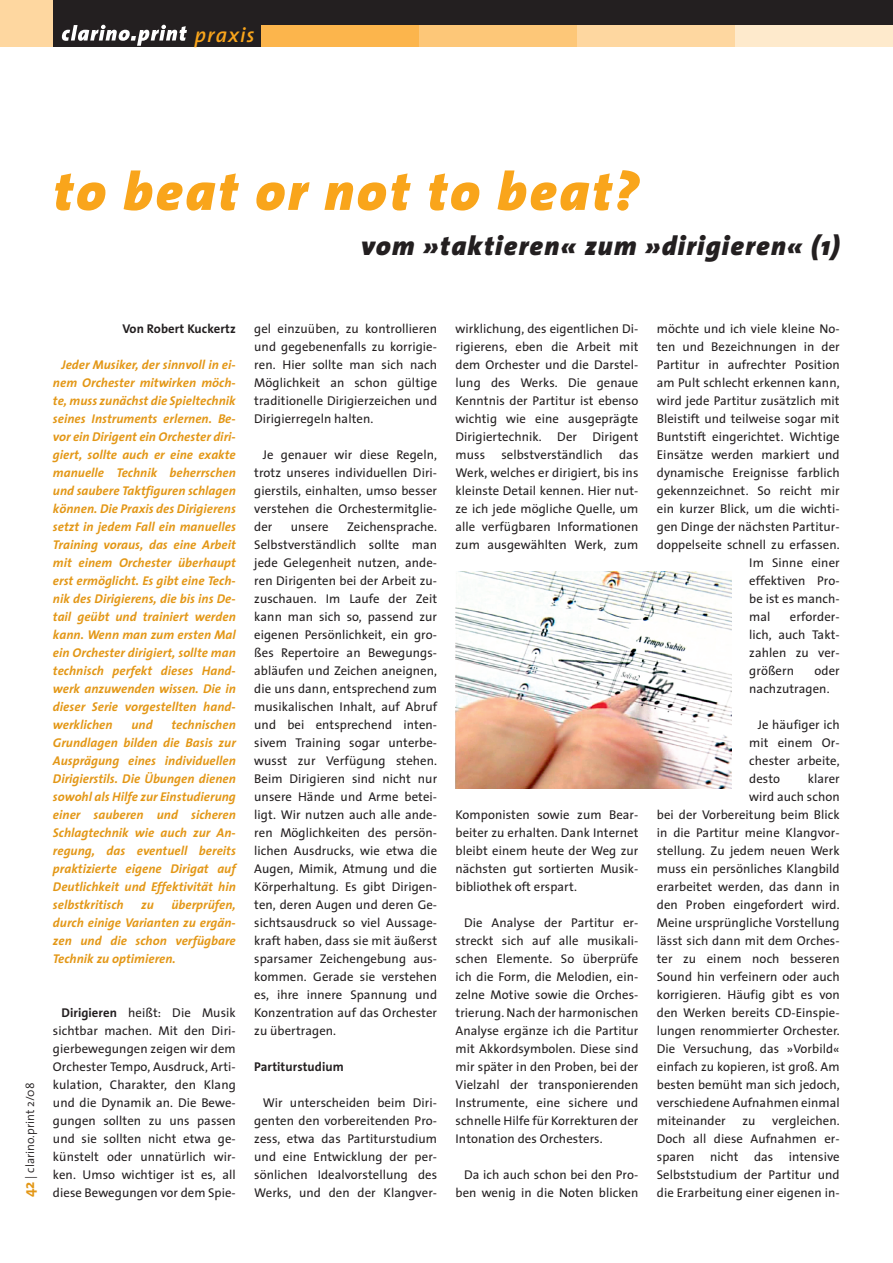
<style>
.page{position:relative;width:893px;height:1263px;background:#fff}
.page>*{position:absolute;margin:0;border:0;box-sizing:border-box;transform-origin:0 0}
.t1{font:italic 900 54px "Thesis Sans";letter-spacing:.055em;color:#f9a51b}
.t2{font:italic 900 27px "Thesis Sans";letter-spacing:.055em;color:#231f20}
.t3{font:italic 600 21px "Thesis Sans";letter-spacing:.055em;color:#f9a51b}
.t4{font:700 15px "Thesis Sans";color:#e39716}
.t5{font:12.75px/18px "Thesis Sans";letter-spacing:.005em;color:#231f20;text-align:justify}
.t6{font:italic 700 12.75px/18px "Thesis Sans";letter-spacing:.005em;color:#e39716;text-align:justify}
.t7{font:700 12.75px "Thesis Sans";letter-spacing:.005em;color:#231f20}
.t8{font:300 12px "Thesis Sans";color:#231f20}
.s1{font-weight:700}
</style>
<div class="page">
<div style="left:53px;top:0;width:840px;height:26px;background:#231f20"></div>
<div style="left:0;top:0;width:53px;height:47px;background:#fed7a0"></div>
<div style="left:53px;top:0;width:208px;height:47px;background:#231f20"></div>
<div style="left:261px;top:26px;width:158px;height:21px;background:#fcb54c"></div>
<div style="left:419px;top:26px;width:158px;height:21px;background:#fdc778"></div>
<div style="left:577px;top:26px;width:158px;height:21px;background:#fed7a0"></div>
<div style="left:735px;top:26px;width:158px;height:21px;background:#feeacc"></div>
<svg style="left:62px;top:25px;width:125px;height:21px"></svg>
<img style="left:455px;top:571px;width:276px;height:218px">
<h3 class="t3" style="left:195px;top:27px;width:61px">praxis</h3>
<h1 class="t1" style="left:53px;top:171px;width:586px">to beat or not to beat?</h1>
<h2 class="t2" style="left:361px;top:236px;width:480px">vom »taktieren« zum »dirigieren« (1)</h2>
<p class="t7" style="left:122px;top:324px;width:115px">Von Robert Kuckertz</p>
<p class="t6" style="left:53px;top:357px;width:184px;text-indent:9px">Jeder Musiker, der sinnvoll in ei&shy;nem Orchester mitwirken möch&shy;te, muss zunächst die Spieltechnik seines Instruments erlernen. Be&shy;vor ein Dirigent ein Orchester diri&shy;giert, sollte auch er eine exakte manuelle Technik beherrschen und saubere Taktfiguren schlagen können. Die Praxis des Dirigierens setzt in jedem Fall ein manuelles Training voraus, das eine Arbeit mit einem Orchester überhaupt erst ermöglicht. Es gibt eine Tech&shy;nik des Dirigierens, die bis ins De&shy;tail geübt und trainiert werden kann. Wenn man zum ersten Mal ein Orchester dirigiert, sollte man technisch perfekt dieses Hand&shy;werk anzuwenden wissen. Die in dieser Serie vorgestellten hand&shy;werklichen</p>
<p class="t5" style="left:254px;top:321px;width:184px">gel einzuüben, zu kontrollieren und gegebenenfalls zu korrigie&shy;ren. Hier sollte man sich nach Möglichkeit an schon gültige traditionelle Dirigierzeichen und Dirigierregeln halten.</p>
<p class="t5" style="left:254px;top:447px;width:184px;text-indent:9px">Je genauer wir diese Regeln, trotz unseres individuellen Diri&shy;gierstils, einhalten, umso besser verstehen die Orchestermitglie&shy;der</p>
<p class="t5" style="left:455px;top:321px;width:184px">wirklichung, des eigentlichen Di&shy;rigierens, eben die Arbeit mit dem Orchester und die Darstel&shy;lung des Werks. Die genaue Kenntnis der Partitur ist ebenso wichtig wie eine ausgeprägte Dirigiertechnik. Der Dirigent muss</p>
<p class="t5" style="left:657px;top:321px;width:184px">möchte und ich viele kleine No-</p>
<p class="t5" style="left:657px;top:339px;width:184px">ten und Bezeichnungen in der</p>
<p class="t5" style="left:657px;top:357px;width:184px">Partitur in aufrechter Position</p>
<p class="t5" style="left:657px;top:375px;width:184px">am Pult schlecht erkennen kann,</p>
<p class="t5" style="left:657px;top:393px;width:184px">wird jede Partitur zusätzlich mit</p>
<p class="t5" style="left:657px;top:411px;width:184px">Bleistift und teilweise sogar mit</p>
<p class="t5" style="left:657px;top:429px;width:184px">Buntstift eingerichtet. Wichtige</p>
<p class="t5" style="left:657px;top:447px;width:184px">Einsätze werden markiert und</p>
<p class="t5" style="left:657px;top:465px;width:184px">dynamische Ereignisse farblich</p>
<p class="t5" style="left:657px;top:483px;width:184px">gekennzeichnet. So reicht mir</p>
<p class="t5" style="left:657px;top:501px;width:184px">ein kurzer Blick, um die wichti-</p>
<p class="t5" style="left:657px;top:519px;width:184px">gen Dinge der nächsten Partitur-</p>
<p class="t5" style="left:657px;top:537px;width:184px">doppelseite schnell zu erfassen.</p>
<p class="t5" style="left:749px;top:555px;width:92px">Im Sinne einer</p>
<p class="t5" style="left:749px;top:573px;width:92px">effektiven Pro-</p>
<p class="t5" style="left:749px;top:591px;width:92px">be ist es manch-</p>
<p class="t5" style="left:749px;top:609px;width:23px">mal</p>
<p class="t5" style="left:455px;top:447px;width:184px;text-indent:164px">das Werk, welches er dirigiert, bis ins kleinste Detail kennen. Hier nut&shy;ze ich jede mögliche Quelle, um alle verfügbaren Informationen zum ausgewählten Werk, zum</p>
<p class="t5" style="left:501px;top:447px;width:103px">selbstverständlich</p>
<p class="t5" style="left:254px;top:519px;width:184px;text-indent:93px">Zeichensprache.<br>Selbstverständlich sollte man jede Gelegenheit nutzen, ande&shy;ren Dirigenten bei der Arbeit zu&shy;zuschauen. Im Laufe der Zeit kann man sich so, passend zur eigenen Persönlichkeit, ein gro&shy;ßes Repertoire an Bewegungs&shy;abläufen und Zeichen aneignen, die uns dann, entsprechend zum musikalischen Inhalt, auf Abruf und bei entsprechend inten&shy;sivem Training sogar unterbe&shy;wusst zur Verfügung stehen.<br>Beim Dirigieren sind nicht nur unsere Hände und Arme betei&shy;ligt. Wir nutzen auch alle ande&shy;ren Möglichkeiten des persön&shy;lichen Ausdrucks, wie etwa die Augen, Mimik, Atmung und die Körperhaltung. Es gibt Dirigen&shy;ten, deren Augen und deren Ge&shy;sichtsausdruck so viel Aussage&shy;kraft haben, dass sie mit äußerst sparsamer Zeichengebung aus&shy;kommen. Gerade sie verstehen es, ihre innere Spannung und Konzentration auf das Orchester zu übertragen.</p>
<p class="t7" style="left:254px;top:1062px;width:91px">Partiturstudium</p>
<p class="t5" style="left:254px;top:1095px;width:184px;text-indent:9px">Wir unterscheiden beim Diri&shy;genten den vorbereitenden Pro&shy;zess, etwa das Partiturstudium und eine Entwicklung der per&shy;sönlichen Idealvorstellung des Werks, und den der Klangver-</p>
<p class="t5" style="left:291px;top:519px;width:39px">unsere</p>
<p class="t5" style="left:749px;top:609px;width:92px;text-indent:41px">erforder&shy;lich, auch Takt&shy;zahlen zu ver&shy;größern</p>
<p class="t5" style="left:749px;top:663px;width:92px;text-indent:65px">oder nachzutragen.</p>
<p class="t5" style="left:749px;top:717px;width:92px;text-indent:9px">Je häufiger ich mit einem Or&shy;chester arbeite, desto</p>
<p class="t6" style="left:53px;top:717px;width:184px;text-indent:118px">technischen Grundlagen bilden die Basis zur Ausprägung eines individuellen Dirigierstils. Die Übungen dienen sowohl als Hilfe zur Einstudierung einer sauberen und sicheren Schlagtechnik wie auch zur An&shy;regung, das eventuell bereits praktizierte eigene Dirigat auf Deutlichkeit und Effektivität hin selbstkritisch</p>
<p class="t6" style="left:131px;top:717px;width:23px">und</p>
<p class="t5" style="left:808px;top:771px;width:34px">klarer</p>
<p class="t5" style="left:749px;top:789px;width:92px">wird auch schon</p>
<p class="t5" style="left:657px;top:807px;width:184px">bei der Vorbereitung beim Blick</p>
<p class="t5" style="left:657px;top:825px;width:184px">in die Partitur meine Klangvor-</p>
<p class="t5" style="left:657px;top:843px;width:184px">stellung. Zu jedem neuen Werk</p>
<p class="t5" style="left:657px;top:861px;width:184px">muss ein persönliches Klangbild</p>
<p class="t5" style="left:657px;top:879px;width:184px">erarbeitet werden, das dann in</p>
<p class="t5" style="left:657px;top:897px;width:184px">den Proben eingefordert wird.</p>
<p class="t5" style="left:657px;top:915px;width:184px">Meine ursprüngliche Vorstellung</p>
<p class="t5" style="left:657px;top:933px;width:184px">lässt sich dann mit dem Orches-</p>
<p class="t5" style="left:657px;top:951px;width:184px">ter zu einem noch besseren</p>
<p class="t5" style="left:657px;top:969px;width:184px">Sound hin verfeinern oder auch</p>
<p class="t5" style="left:657px;top:987px;width:184px">korrigieren. Häufig gibt es von</p>
<p class="t5" style="left:657px;top:1005px;width:184px">den Werken bereits CD-Einspie-</p>
<p class="t5" style="left:657px;top:1023px;width:184px">lungen renommierter Orchester.</p>
<p class="t5" style="left:657px;top:1041px;width:184px">Die Versuchung, das »Vorbild«</p>
<p class="t5" style="left:657px;top:1059px;width:184px">einfach zu kopieren, ist groß. Am</p>
<p class="t5" style="left:657px;top:1077px;width:184px">besten bemüht man sich jedoch,</p>
<p class="t5" style="left:657px;top:1095px;width:184px">verschiedene Aufnahmen einmal</p>
<p class="t5" style="left:657px;top:1113px;width:70px">miteinander</p>
<p class="t5" style="left:742px;top:1113px;width:15px">zu</p>
<p class="t5" style="left:455px;top:807px;width:184px">Komponisten sowie zum Bear&shy;beiter zu erhalten. Dank Internet bleibt einem heute der Weg zur nächsten gut sortierten Musik&shy;bibliothek oft erspart.</p>
<p class="t5" style="left:455px;top:915px;width:184px;text-indent:9px">Die Analyse der Partitur er&shy;streckt sich auf alle musikali&shy;schen Elemente. So überprüfe ich die Form, die Melodien, ein&shy;zelne Motive sowie die Orches&shy;trierung. Nach der harmonischen Analyse ergänze ich die Partitur mit Akkordsymbolen. Diese sind mir später in den Proben, bei der Vielzahl der transponierenden Instrumente, eine sichere und schnelle Hilfe für Korrekturen der Intonation des Orchesters.</p>
<p class="t5" style="left:455px;top:1167px;width:184px;text-align:right">Da ich auch schon bei den Pro&shy;ben wenig in die Noten blicken</p>
<p class="t6" style="left:53px;top:897px;width:184px;text-indent:118px">überprüfen, durch einige Varianten zu ergän&shy;zen und die schon verfügbare Technik zu optimieren.</p>
<p class="t6" style="left:141px;top:897px;width:14px">zu</p>
<p class="t5" style="left:53px;top:1005px;width:184px;text-indent:9px"><span class="s1">Dirigieren</span> heißt: Die Musik sichtbar machen. Mit den Diri&shy;gierbewegungen zeigen wir dem Orchester Tempo, Ausdruck, Arti&shy;kulation, Charakter, den Klang und die Dynamik an. Die Bewe&shy;gungen sollten zu uns passen und sie sollten nicht etwa ge&shy;künstelt oder unnatürlich wir&shy;ken. Umso wichtiger ist es, all diese Bewegungen vor dem Spie-</p>
<p class="t8" style="left:26px;top:1179px;width:97px;rotate:-90deg">| clarino.print 2/08</p>
<p class="t5" style="left:657px;top:1113px;width:184px;text-indent:115px">vergleichen.<br>Doch all diese Aufnahmen er&shy;sparen nicht das intensive Selbststudium der Partitur und</p>
<p class="t4" style="left:24px;top:1197px;width:17px;rotate:-90deg">42</p>
<p class="t5" style="left:657px;top:1185px;width:184px">die Erarbeitung einer eigenen in-</p>
</div>
